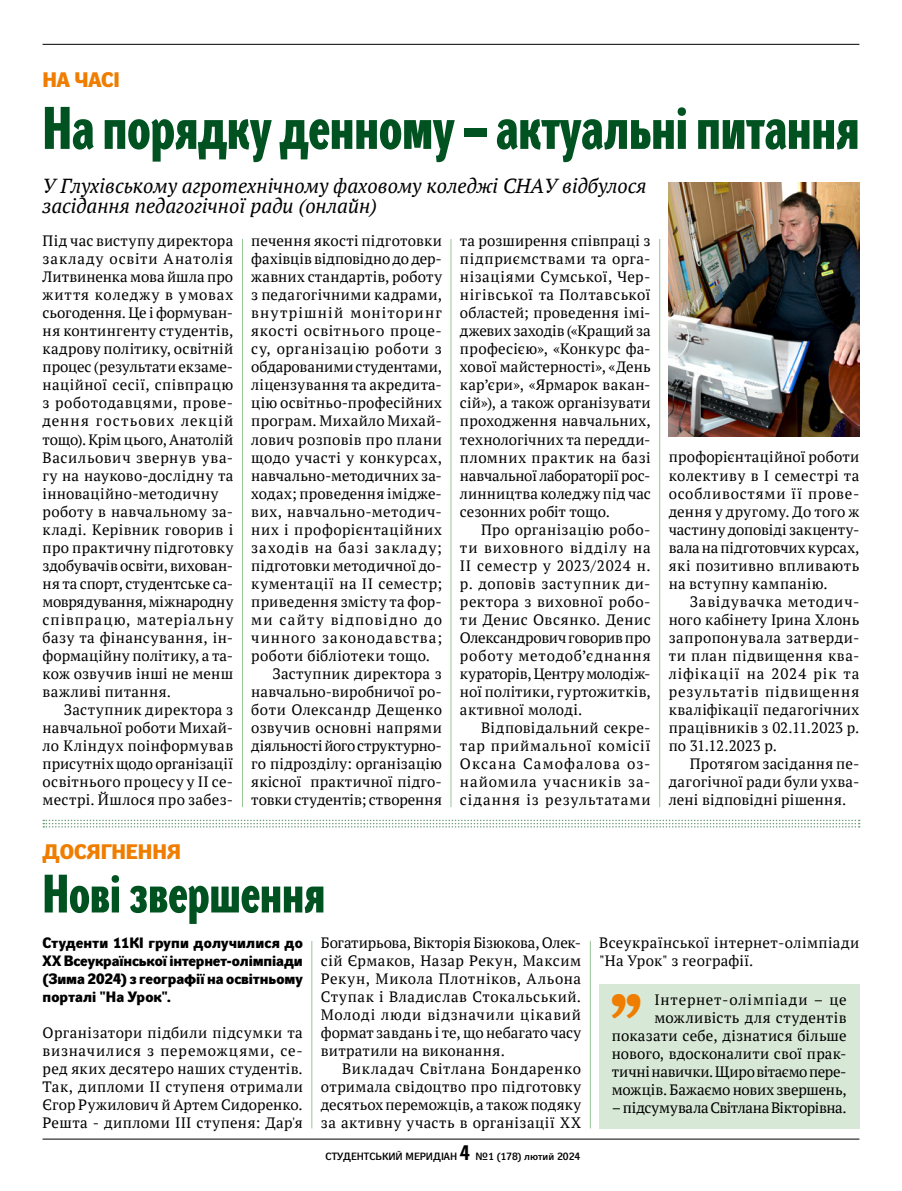
<style>
.page{position:relative;width:902px;height:1191px;background:#fff}
.page>*{position:absolute;margin:0;border:0;box-sizing:border-box;transform-origin:0 0}
.t1{font:700 60px "DG Pro 23";color:#005321}
.t2{font:700 54px "DG Pro 23";color:#005321}
.t3{font:900 41.25px "Amphibia";color:#ef7d00}
.t4{font:700 21px "DG Pro 43";color:#ef7d00}
.t5{font:italic 20.25px/20.2px "PT Serif Pro";color:#000}
.t6{font:15px/18px "PT Serif Pro";letter-spacing:.02em;color:#000;text-align:justify}
.t7{font:700 15px/18px "DG Pro 43";color:#000;text-align:justify}
.t8{font:15px "PT Serif Pro";letter-spacing:-.005em;color:#000}
.t9{font:15px "PT Serif Pro";letter-spacing:.04em;color:#000}
.t10{font:15px "PT Serif Pro";letter-spacing:-.02em;color:#000}
.t11{font:15px "PT Serif Pro";letter-spacing:-.01em;color:#000}
.t12{font:15px "PT Serif Pro";letter-spacing:.045em;color:#000}
.t13{font:15px "PT Serif Pro";letter-spacing:.055em;color:#000}
.t14{font:15px "PT Serif Pro";letter-spacing:.065em;color:#000}
.t15{font:15px "PT Serif Pro";letter-spacing:.07em;color:#000}
.t16{font:15px "PT Serif Pro";letter-spacing:.08em;color:#000}
.t17{font:15px "PT Serif Pro";letter-spacing:.085em;color:#000}
.t18{font:10.5px "DG Pro 43";color:#000}
.s1{font-family:"DG Pro 32";font-weight:700;font-size:21px}
</style>
<div class="page">
<hr style="left:43px;top:1138px;width:816px;height:1px;background:#000">
<svg style="left:43px;top:819px;width:816px;height:8px"></svg>
<hr style="left:659px;top:239px;width:1px;height:568px;background:#97c695">
<hr style="left:450px;top:239px;width:1px;height:568px;background:#97c695">
<hr style="left:242px;top:239px;width:1px;height:568px;background:#97c695">
<hr style="left:590px;top:941px;width:1px;height:187px;background:#97c695">
<hr style="left:311px;top:941px;width:1px;height:187px;background:#97c695">
<hr style="left:43px;top:44px;width:816px;height:1px;background:#000">
<img style="left:668px;top:182px;width:191px;height:255px">
<div style="left:599px;top:984px;width:260px;height:144px;background:#d8e8d6"></div>
<h3 class="t4" style="left:43px;top:67px;width:79px">НА ЧАСІ</h3>
<h1 class="t1" style="left:43px;top:94px;width:818px">На порядку денному – актуальні питання</h1>
<h3 class="t5" style="left:43px;top:175px;width:605px">У Глухівському агротехнічному фаховому коледжі СНАУ відбулося засідання педагогічної ради (онлайн)</h3>
<p class="t6" style="left:43px;top:232px;width:192px;text-align:left">Під час виступу директора закладу освіти Анатолія<br>Литвиненка мова йшла про життя коледжу в умовах сьогодення. Це і формуван&shy;ня контингенту студентів, кадрову політику, освітній процес (результати екзаме&shy;наційної сесії, співпрацю з роботодавцями, прове&shy;дення гостьових лекцій тощо). Крім цього, Анатолій<br>Васильович звернув ува&shy;гу на науково-дослідну та інноваційно-методичну роботу в навчальному за&shy;кладі. Керівник говорив і про практичну підготовку здобувачів освіти, вихован&shy;ня та спорт, студентське са&shy;моврядування, міжнародну співпрацю, матеріальну базу та фінансування, ін&shy;формаційну політику, а та&shy;кож озвучив інші не менш важливі питання.</p>
<p class="t6" style="left:43px;top:700px;width:192px;text-indent:21px">Заступник директора з навчальної роботи Михай&shy;ло Кліндух поінформував присутніх щодо організації освітнього процесу у ІІ се&shy;местрі. Йшлося про забез-</p>
<h3 class="t4" style="left:43px;top:839px;width:140px">ДОСЯГНЕННЯ</h3>
<p class="t6" style="left:251px;top:232px;width:192px">печення якості підготовки</p>
<p class="t8" style="left:251px;top:249px;width:192px">фахівців відповідно до дер-</p>
<p class="t6" style="left:251px;top:268px;width:192px">жавних стандартів, роботу</p>
<p class="t6" style="left:251px;top:286px;width:192px">з педагогічними кадрами,</p>
<p class="t16" style="left:251px;top:303px;width:192px">внутрішній моніторинг</p>
<p class="t12" style="left:251px;top:321px;width:192px">якості освітнього проце-</p>
<p class="t13" style="left:251px;top:339px;width:192px">су, організацію роботи з</p>
<p class="t8" style="left:251px;top:357px;width:192px">обдарованими студентами,</p>
<p class="t6" style="left:251px;top:376px;width:192px">ліцензування та акредита-</p>
<p class="t6" style="left:251px;top:394px;width:192px">цію освітньо-професійних</p>
<p class="t6" style="left:251px;top:412px;width:192px">програм. Михайло Михай-</p>
<p class="t6" style="left:251px;top:430px;width:192px">лович розповів про плани</p>
<p class="t9" style="left:251px;top:447px;width:192px">щодо участі у конкурсах,</p>
<p class="t6" style="left:251px;top:466px;width:192px">навчально-методичних за-</p>
<p class="t6" style="left:251px;top:484px;width:192px">ходах; проведення імідже-</p>
<p class="t6" style="left:251px;top:502px;width:192px">вих, навчально-методич-</p>
<p class="t9" style="left:251px;top:519px;width:192px">них і профорієнтаційних</p>
<p class="t14" style="left:251px;top:537px;width:192px">заходів на базі закладу;</p>
<p class="t6" style="left:251px;top:556px;width:192px">підготовки методичної до-</p>
<p class="t6" style="left:251px;top:574px;width:192px">кументації на ІІ семестр;</p>
<p class="t6" style="left:251px;top:592px;width:192px">приведення змісту та фор-</p>
<p class="t17" style="left:251px;top:609px;width:192px">ми сайту відповідно до</p>
<p class="t15" style="left:251px;top:627px;width:192px">чинного законодавства;</p>
<p class="t6" style="left:251px;top:646px;width:180px">роботи бібліотеки тощо.</p>
<p class="t6" style="left:272px;top:664px;width:171px">Заступник директора з</p>
<p class="t6" style="left:251px;top:682px;width:192px">навчально-виробничої ро-</p>
<p class="t6" style="left:251px;top:700px;width:192px">боти Олександр Дещенко</p>
<p class="t6" style="left:251px;top:718px;width:192px">озвучив основні напрями</p>
<p class="t11" style="left:251px;top:735px;width:192px">діяльності його структурно-</p>
<p class="t6" style="left:251px;top:754px;width:192px">го підрозділу: організацію</p>
<p class="t6" style="left:251px;top:772px;width:192px">якісної практичної підго-</p>
<p class="t6" style="left:251px;top:790px;width:192px">товки студентів; створення</p>
<h2 class="t2" style="left:43px;top:863px;width:284px">Нові звершення</h2>
<p class="t6" style="left:460px;top:232px;width:192px">та розширення співпраці з підприємствами та орга&shy;нізаціями Сумської, Чер&shy;нігівської та Полтавської областей; проведення імі&shy;джевих заходів («Кращий за професією», «Конкурс фа&shy;хової майстерності», «День кар’єри», «Ярмарок вакан&shy;сій»), а також організувати проходження навчальних, технологічних та передди&shy;пломних практик на базі навчальної лабораторії рос&shy;линництва коледжу під час сезонних робіт тощо.</p>
<p class="t6" style="left:460px;top:520px;width:192px;text-indent:21px">Про організацію робо&shy;ти виховного відділу на ІІ семестр у 2023/2024 н. р. доповів заступник ди&shy;ректора з виховної робо&shy;ти Денис Овсянко. Денис Олександрович говорив про роботу методоб’єднання кураторів, Центру молодіж&shy;ної політики, гуртожитків, активної молоді.</p>
<p class="t6" style="left:460px;top:718px;width:192px;text-indent:21px">Відповідальний секре&shy;тар приймальної комісії Оксана Самофалова оз&shy;найомила учасників за&shy;сідання із результатами</p>
<p class="t6" style="left:668px;top:448px;width:192px">профорієнтаційної роботи колективу в І семестрі та особливостями її прове&shy;дення у другому. До того ж частину доповіді закценту&shy;вала на підготовчих курсах, які позитивно впливають на вступну кампанію.</p>
<p class="t6" style="left:668px;top:592px;width:192px;text-indent:21px">Завідувачка методич&shy;ного кабінету Ірина Хлонь запропонувала затверди&shy;ти план підвищення ква&shy;ліфікації на 2024 рік та результатів підвищення кваліфікації педагогічних працівників з 02.11.2023 р. по 31.12.2023 р.</p>
<p class="t6" style="left:668px;top:754px;width:192px;text-indent:21px">Протягом засідання пе&shy;дагогічної ради були ухва&shy;лені відповідні рішення.</p>
<p class="t7" style="left:43px;top:934px;width:262px">Студенти 11КІ групи долучилися до ХХ Всеукраїнської інтернет-олімпіади (Зима 2024) з географії на освітньому порталі "На Урок".</p>
<p class="t6" style="left:43px;top:1023px;width:262px">Організатори підбили підсумки та визначилися з переможцями, се&shy;ред яких десятеро наших студентів.<br>Так, дипломи ІІ ступеня отримали Єгор Ружилович й Артем Сидоренко.<br>Решта - дипломи ІІІ ступеня: Дар'я</p>
<p class="t6" style="left:321px;top:933px;width:262px">Богатирьова, Вікторія Бізюкова, Олек&shy;сій Єрмаков, Назар Рекун, Максим Рекун, Микола Плотніков, Альона Ступак і Владислав Стокальський.<br>Молоді люди відзначили цікавий формат завдань і те, що небагато часу витратили на виконання.</p>
<p class="t6" style="left:321px;top:1059px;width:262px;text-indent:21px">Викладач Світлана Бондаренко отримала свідоцтво про підготовку десятьох переможців, а також подяку за активну участь в організації ХХ</p>
<p class="t18" style="left:325px;top:1150px;width:256px">СТУДЕНТСЬКИЙ МЕРИДІАН <span class="s1">4</span> №1 (178) лютий 2024</p>
<p class="t6" style="left:599px;top:933px;width:262px">Всеукраїнської інтернет-олімпіади "На Урок" з географії.</p>
<h3 class="t3" style="left:609px;top:983px;width:34px">❞</h3>
<p class="t6" style="left:612px;top:990px;width:236px;text-align:right">Інтернет-олімпіади – це можливість для студентів показати себе, дізнатися більше нового, вдосконалити свої прак&shy;тичні навички. Щиро вітаємо пере&shy;можців. Бажаємо нових звершень,</p>
<p class="t10" style="left:612px;top:1097px;width:236px">– підсумувала Світлана Вікторівна.</p>
</div>
